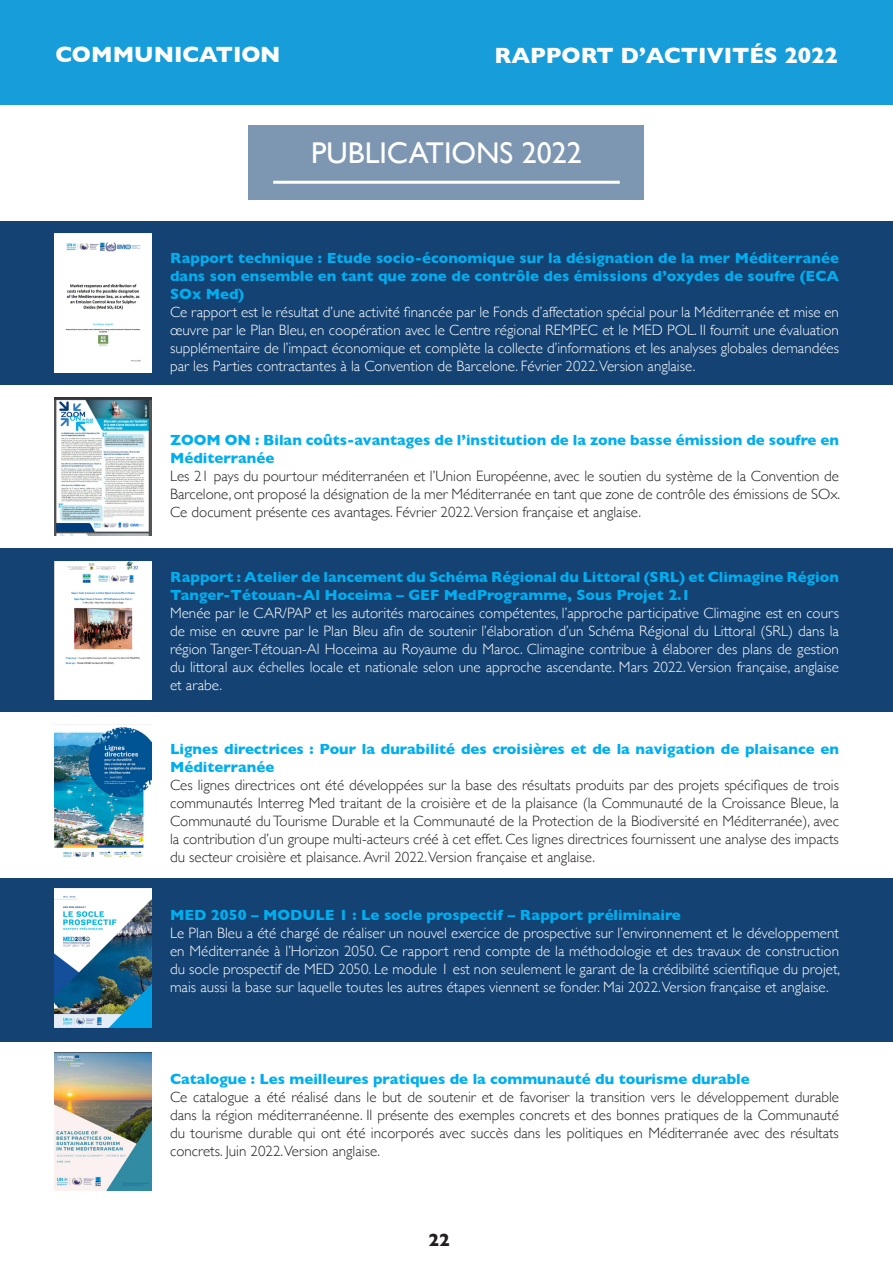
<style>
.page{position:relative;width:893px;height:1263px;background:#fff}
.page>*{position:absolute;margin:0;border:0;box-sizing:border-box;transform-origin:0 0}
.t1{font:30px "Gill Sans";color:#fff}
.t2{font:700 22.5px "Gill Sans";color:#fff}
.t3{font:700 18px "Gill Sans";color:#231f20}
.t4{font:300 15px/18px "Gill Sans";color:#fff;text-align:justify}
.t5{font:300 15px/18px "Gill Sans";color:#231f20;text-align:justify}
.t6{font:700 15px/18px "Gill Sans";color:#00aeef}
</style>
<div class="page">
<div style="left:249px;top:125px;width:395px;height:75px;background:#7d97b2"></div>
<hr style="left:273px;top:181px;width:347px;height:3px;background:#fff">
<div style="left:0;top:221px;width:893px;height:164px;background:#134273"></div>
<div style="left:0;top:549px;width:893px;height:163px;background:#134273"></div>
<div style="left:0;top:878px;width:893px;height:164px;background:#134273"></div>
<div style="left:0;top:0;width:893px;height:105px;background:#179dd9"></div>
<img style="left:54px;top:1052px;width:98px;height:139px">
<img style="left:54px;top:889px;width:98px;height:138px">
<img style="left:54px;top:727px;width:98px;height:131px">
<img style="left:54px;top:561px;width:98px;height:139px">
<img style="left:54px;top:397px;width:98px;height:139px">
<img style="left:54px;top:234px;width:98px;height:138px">
<h2 class="t2" style="left:56px;top:37px;width:227px">COMMUNICATION</h2>
<h2 class="t2" style="left:494px;top:38px;width:345px">RAPPORT D’ACTIVITÉS 2022</h2>
<h1 class="t1" style="left:311px;top:136px;width:272px">PUBLICATIONS 2022</h1>
<p class="t6" style="left:170px;top:249px;width:670px;text-align:justify">Rapport technique : Etude socio-économique sur la désignation de la mer Méditerranée dans son ensemble en tant que zone de contrôle des émissions d’oxydes de soufre (ECA SOx Med)</p>
<p class="t4" style="left:170px;top:302px;width:670px">Ce rapport est le résultat d’une activité financée par le Fonds d’affectation spécial pour la Méditerranée et mise en œuvre par le Plan Bleu, en coopération avec le Centre régional REMPEC et le MED POL. Il fournit une évaluation supplémentaire de l’impact économique et complète la collecte d’informations et les analyses globales demandées par les Parties contractantes à la Convention de Barcelone. Février 2022.Version anglaise.</p>
<p class="t6" style="left:170px;top:430px;width:670px">ZOOM ON : Bilan coûts-avantages de l’institution de la zone basse émission de soufre en<br>Méditerranée</p>
<p class="t5" style="left:170px;top:466px;width:672px">Les 21 pays du pourtour méditerranéen et l’Union Européenne, avec le soutien du système de la Convention de Barcelone, ont proposé la désignation de la mer Méditerranée en tant que zone de contrôle des émissions de SOx.<br>Ce document présente ces avantages. Février 2022.Version française et anglaise.</p>
<p class="t6" style="left:170px;top:567px;width:670px">Rapport : Atelier de lancement du Schéma Régional du Littoral (SRL) et Climagine Région<br>Tanger-Tétouan-Al Hoceima – GEF MedProgramme, Sous Projet 2.1</p>
<p class="t4" style="left:170px;top:603px;width:670px">Menée par le CAR/PAP et les autorités marocaines compétentes, l’approche participative Climagine est en cours de mise en œuvre par le Plan Bleu afin de soutenir l’élaboration d’un Schéma Régional du Littoral (SRL) dans la région Tanger-Tétouan-Al Hoceima au Royaume du Maroc. Climagine contribue à élaborer des plans de gestion du littoral aux échelles locale et nationale selon une approche ascendante. Mars 2022. Version française, anglaise et arabe.</p>
<p class="t6" style="left:170px;top:740px;width:670px">Lignes directrices : Pour la durabilité des croisières et de la navigation de plaisance en<br>Méditerranée</p>
<p class="t5" style="left:170px;top:776px;width:670px">Ces lignes directrices ont été développées sur la base des résultats produits par des projets spécifiques de trois communautés Interreg Med traitant de la croisière et de la plaisance (la Communauté de la Croissance Bleue, la Communauté du Tourisme Durable et la Communauté de la Protection de la Biodiversité en Méditerranée), avec la contribution d’un groupe multi-acteurs créé à cet effet. Ces lignes directrices fournissent une analyse des impacts du secteur croisière et plaisance. Avril 2022.Version française et anglaise.</p>
<p class="t6" style="left:170px;top:906px;width:512px">MED 2050 – MODULE 1 : Le socle prospectif – Rapport préliminaire</p>
<p class="t4" style="left:170px;top:923px;width:672px">Le Plan Bleu a été chargé de réaliser un nouvel exercice de prospective sur l’environnement et le développement en Méditerranée à l’Horizon 2050. Ce rapport rend compte de la méthodologie et des travaux de construction du socle prospectif de MED 2050. Le module 1 est non seulement le garant de la crédibilité scientifique du projet, mais aussi la base sur laquelle toutes les autres étapes viennent se fonder. Mai 2022.Version française et anglaise.</p>
<p class="t6" style="left:170px;top:1069px;width:581px">Catalogue : Les meilleures pratiques de la communauté du tourisme durable</p>
<p class="t5" style="left:170px;top:1087px;width:670px">Ce catalogue a été réalisé dans le but de soutenir et de favoriser la transition vers le développement durable dans la région méditerranéenne. Il présente des exemples concrets et des bonnes pratiques de la Communauté du tourisme durable qui ont été incorporés avec succès dans les politiques en Méditerranée avec des résultats concrets. Juin 2022.Version anglaise.</p>
<p class="t3" style="left:428px;top:1225px;width:23px">22</p>
</div>
